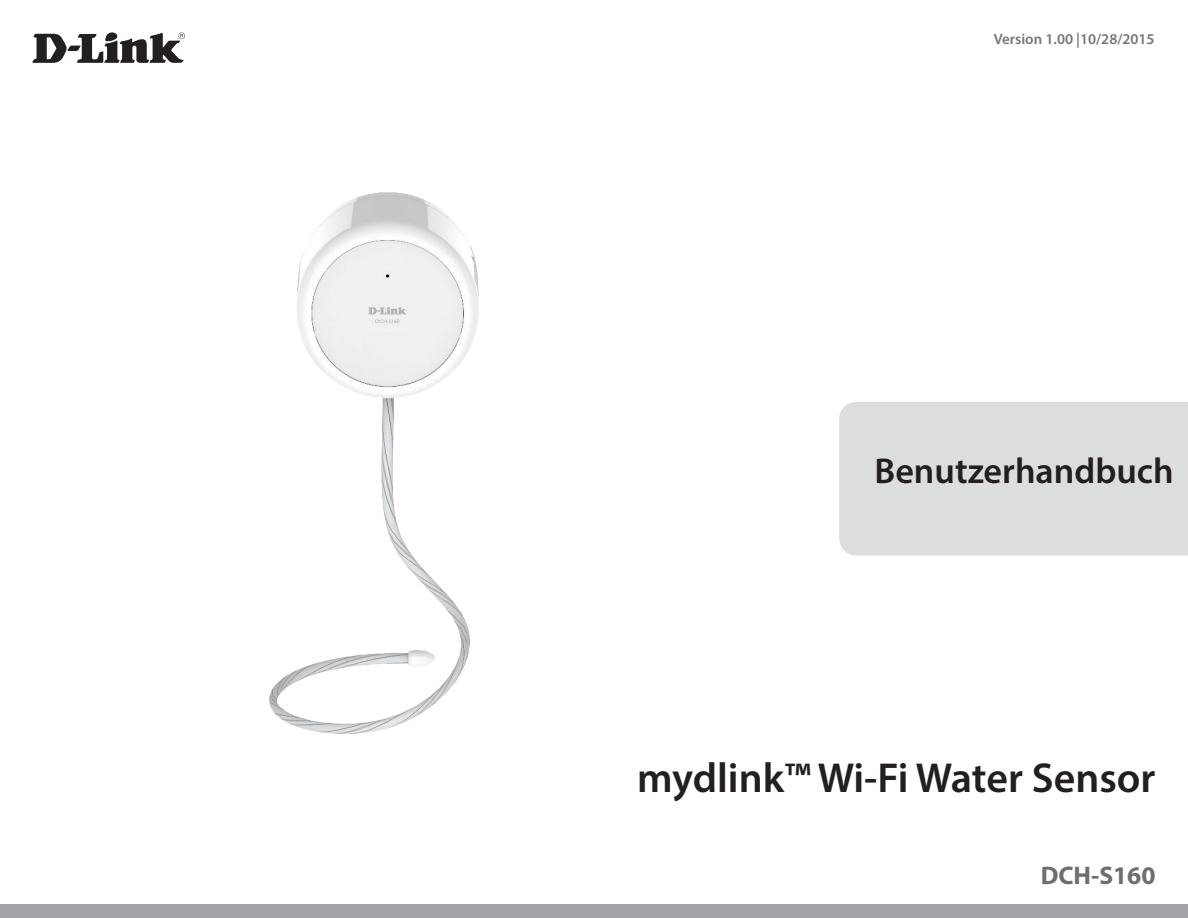
<style>
.page{position:relative;width:1188px;height:918px;background:#fff}
.page>*{position:absolute;margin:0;border:0;box-sizing:border-box;transform-origin:0 0}
.t1{font:600 42px "Myriad Pro";color:#231f20}
.t2{font:600 36px "Myriad Pro";color:#231f20}
.t3{font:700 25.5px "Myriad Pro";color:#6e6e71}
.t4{font:600 15px "Myriad Pro";color:#74787d}
</style>
<div class="page">
<div style="left:0;top:904px;width:1188px;height:14px;background:#a3a5a9"></div>
<svg style="left:32px;top:32px;width:153px;height:31px"></svg>
<div style="left:839px;top:402px;width:349px;height:154px;background:#dcdddf"></div>
<img style="left:269px;top:192px;width:210px;height:542px">
<p class="t4" style="left:994px;top:29px;width:162px">Version 1.00 |10/28/2015</p>
<p class="t2" style="left:874px;top:448px;width:301px">Benutzerhandbuch</p>
<p class="t1" style="left:637px;top:751px;width:520px">mydlink™ Wi-Fi Water Sensor</p>
<p class="t3" style="left:1041px;top:859px;width:116px">DCH-S160</p>
</div>
